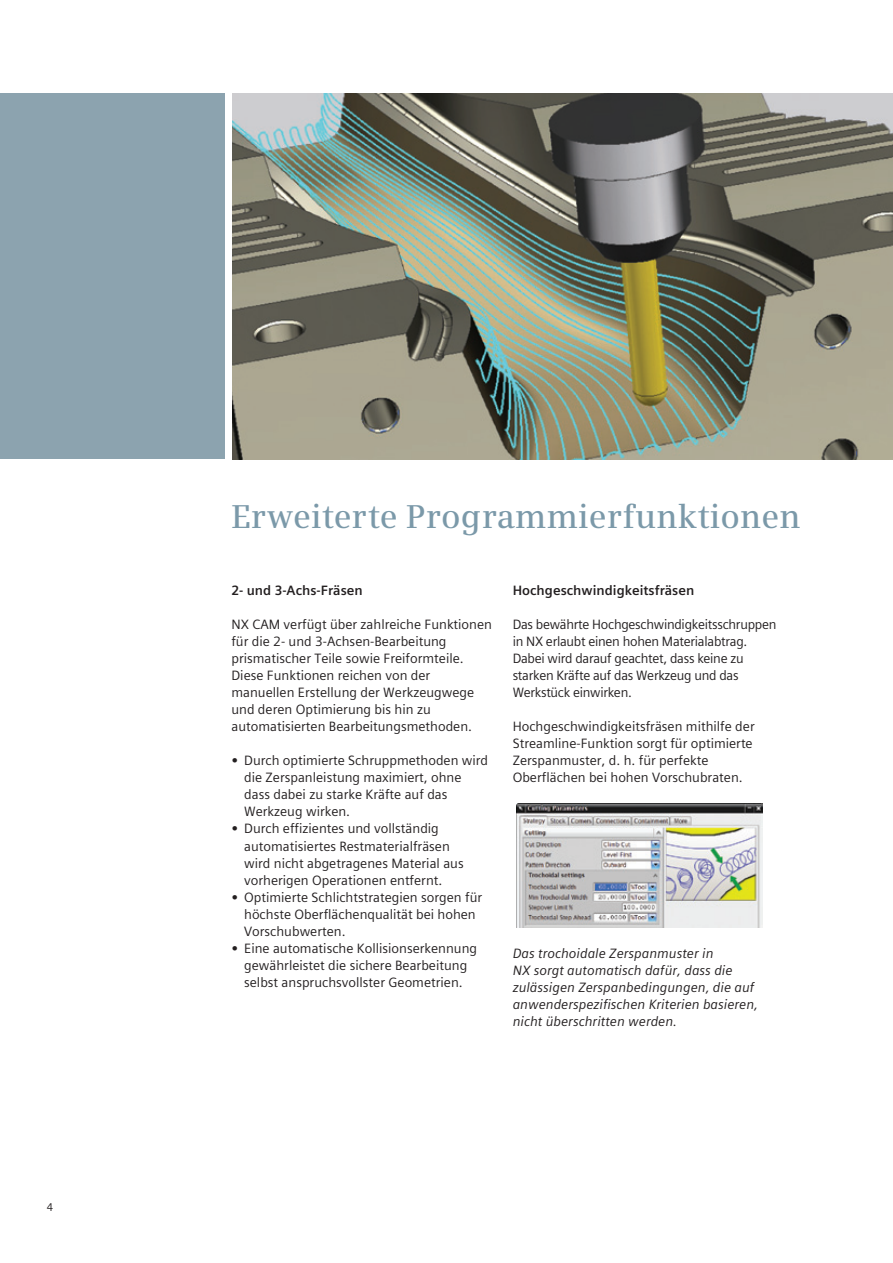
<style>
.page{position:relative;width:893px;height:1263px;background:#fff}
.page>*{position:absolute;margin:0;border:0;box-sizing:border-box;transform-origin:0 0}
._01__Headline__22pt{font:600 33px "Siemens Serif";letter-spacing:.005em;color:#7b99a9}
._03__Copy_Roman_9pt{font:13.5px/17px "Siemens Sans Global";color:#231f20}
._02__Subhead___9pt_0{font:13.5px/17px "Siemens Sans Global";color:#231f20}
._02__Subhead___9pt_0-2{font:13.5px/17px "Siemens Sans Global";letter-spacing:-.02em;color:#231f20}
.t1{font:italic 13.5px/17px "Siemens Sans Global";color:#231f20}
._02__Subhead___9pt_0-3{font:700 13.5px "Siemens Sans Global";color:#231f20}
.t2{font:11.25px "Siemens Sans Global";color:#231f20}
.s1{font-weight:700}
</style>
<div class="page">
<img style="left:233px;top:94px;width:660px;height:366px">
<img style="left:516px;top:804px;width:247px;height:123px">
<div style="left:0;top:94px;width:224px;height:365px;background:#8ca3af"></div>
<p class="t2" style="left:47px;top:1199px;width:8px">4</p>
<p class="_01__Headline__22pt" style="left:231px;top:497px;width:571px">Erweiterte Programmierfunktionen</p>
<p class="_02__Subhead___9pt_0-3" style="left:231px;top:580px;width:133px">2- und 3-Achs-Fräsen</p>
<p class="_02__Subhead___9pt_0" style="left:231px;top:616px;width:262px">NX CAM verfügt über zahlreiche Funktionen für die 2- und 3-Achsen-Bearbeitung prismatischer Teile sowie Freiformteile.<br>Diese Funktionen reichen von der manuellen Erstellung der Werkzeugwege und deren Optimierung bis hin zu automatisierten Bearbeitungsmethoden.</p>
<p class="_03__Copy_Roman_9pt" style="left:244px;top:752px;width:245px;text-indent:-13px"><span class="s1">•</span> Durch optimierte Schruppmethoden wird die Zerspanleistung maximiert, ohne dass dabei zu starke Kräfte auf das<br>Werkzeug wirken.</p>
<p class="_03__Copy_Roman_9pt" style="left:244px;top:820px;width:221px;text-indent:-13px"><span class="s1">•</span> Durch effizientes und vollständig automatisiertes Restmaterialfräsen wird nicht abgetragenes Material aus vorherigen Operationen entfernt.</p>
<p class="_03__Copy_Roman_9pt" style="left:244px;top:888px;width:239px;text-indent:-13px"><span class="s1">•</span> Optimierte Schlichtstrategien sorgen für höchste Oberflächenqualität bei hohen<br>Vorschubwerten.</p>
<p class="_03__Copy_Roman_9pt" style="left:231px;top:939px;width:247px;text-align:center"><span class="s1">•</span> Eine automatische Kollisionserkennung gewährleistet die sichere Bearbeitung selbst anspruchsvollster Geometrien.</p>
<p class="_02__Subhead___9pt_0-3" style="left:513px;top:580px;width:183px">Hochgeschwindigkeitsfräsen</p>
<p class="_02__Subhead___9pt_0-2" style="left:513px;top:616px;width:265px">Das bewährte Hochgeschwindigkeitsschruppen in NX erlaubt einen hohen Materialabtrag.<br>Dabei wird darauf geachtet, dass keine zu starken Kräfte auf das Werkzeug und das Werkstück einwirken.</p>
<p class="_02__Subhead___9pt_0" style="left:513px;top:718px;width:244px">Hochgeschwindigkeitsfräsen mithilfe der Streamline-Funktion sorgt für optimierte Zerspanmuster, d. h. für perfekte Oberflächen bei hohen Vorschubraten.</p>
<p class="t1" style="left:513px;top:945px;width:247px">Das trochoidale Zerspanmuster in<br>NX sorgt automatisch dafür, dass die zulässigen Zerspanbedingungen, die auf anwenderspezifischen Kriterien basieren, nicht überschritten werden.</p>
</div>
